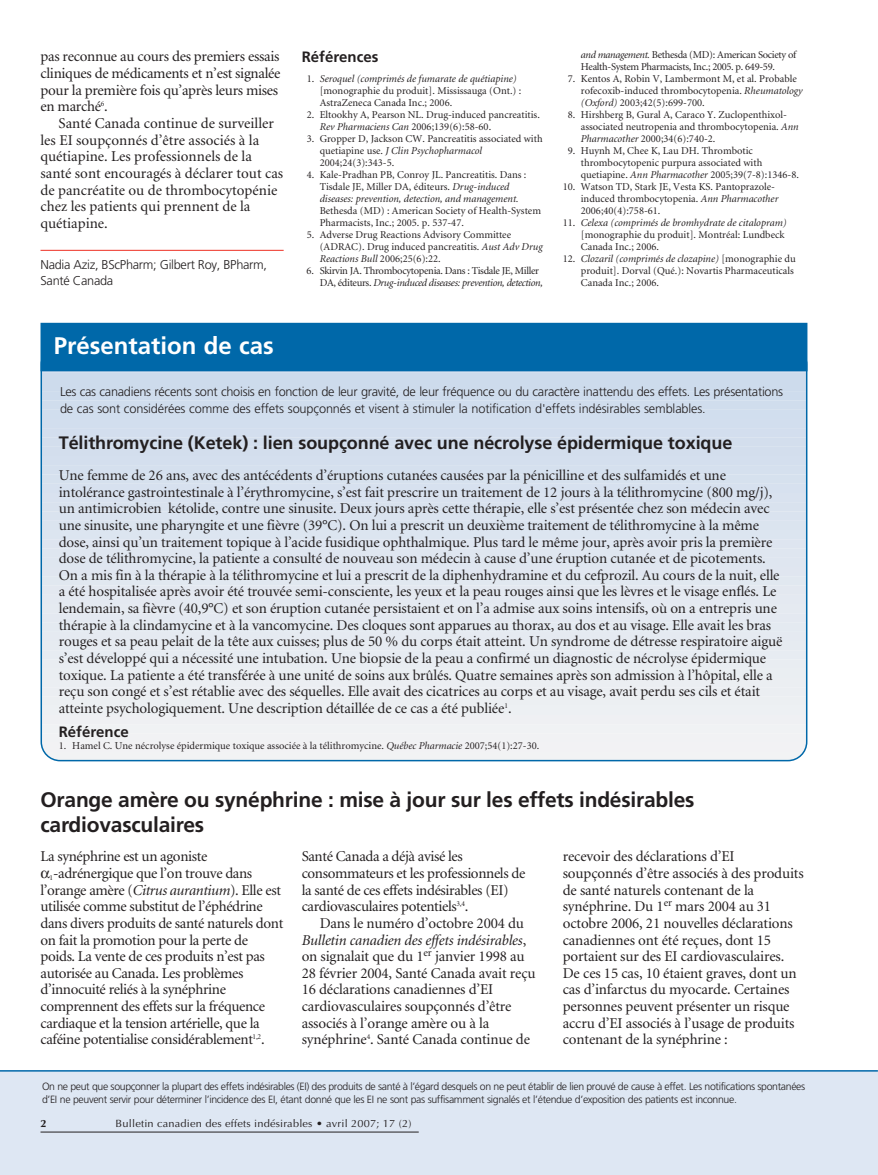
<style>
.page{position:relative;width:878px;height:1175px;background:#fff}
.page>*{position:absolute;margin:0;border:0;box-sizing:border-box;transform-origin:0 0}
.t1{font:700 24px "Frutiger";color:#fff}
.t2{font:700 21px/25.2px "Frutiger";letter-spacing:-.01em;color:#231f20}
.t3{font:700 18px "Frutiger";letter-spacing:-.005em;color:#231f20}
.t4{font:15px/16.6px "Minion";letter-spacing:-.01em;color:#231f20}
.t5{font:700 15px "Frutiger";color:#231f20}
.t6{font:300 12.75px/16.6px "Frutiger";letter-spacing:-.02em;color:#231f20}
.t7{font:10.5px/12px "Minion";color:#231f20}
.t8{font:300 10.5px/12.8px "Frutiger";letter-spacing:-.035em;color:#231f20}
.t9{font:10.5px/12px "Minion";letter-spacing:-.03em;color:#231f20}
.t10{font:10.5px "Optima";letter-spacing:.015em;color:#231f20;scale:1.05 1}
.t11{font:700 10.5px "Optima";color:#231f20;scale:1.05 1}
.s1{font-style:italic}
</style>
<div class="page">
<div style="left:0;top:1071px;width:878px;height:103px;background:#dee7f3"></div>
<hr style="left:0;top:1070px;width:877px;height:1px;background:#0068a9">
<hr style="left:40px;top:1131px;width:378px;height:1px;background:#231f20">
<hr style="left:40px;top:250px;width:244px;height:1px;background:#ee2e22">
<svg style="left:40px;top:371px;width:767px;height:390px;background:#dee5ef"></svg>
<div style="left:41px;top:323px;width:765px;height:47px;background:#0068a9"></div>
<div style="left:40px;top:323px;width:767px;height:48px;border:2px solid #0068a9"></div>
<p class="t4" style="left:40px;top:50px;width:241px">pas reconnue au cours des premiers essais cliniques de médicaments et n’est signalée pour la première fois qu’après leurs mises en marché<sup>6</sup>.</p>
<p class="t4" style="left:40px;top:116px;width:244px;text-indent:18px">Santé Canada continue de surveiller les EI soupçonnés d’être associés à la quétiapine. Les professionnels de la santé sont encouragés à déclarer tout cas de pancréatite ou de thrombocytopénie chez les patients qui prennent de la quétiapine.</p>
<p class="t6" style="left:40px;top:257px;width:228px">Nadia Aziz, BScPharm; Gilbert Roy, BPharm,<br>Santé Canada</p>
<h1 class="t1" style="left:54px;top:335px;width:222px">Présentation de cas</h1>
<p class="t5" style="left:302px;top:51px;width:78px">Références</p>
<p class="t7" style="left:320px;top:73px;width:203px;text-indent:-13px">1. <span class="s1">Seroquel (comprimés de fumarate de quétiapine) </span>[monographie du produit]. Mississauga (Ont.) :<br>AstraZeneca Canada Inc.; 2006.</p>
<p class="t7" style="left:320px;top:109px;width:222px;text-indent:-13px">2. Eltookhy A, Pearson NL. Drug-induced pancreatitis.<br><span class="s1">Rev Pharmaciens Can</span> 2006;139(6):58-60.</p>
<p class="t7" style="left:319px;top:133px;width:224px;text-indent:-13px">3. Gropper D, Jackson CW. Pancreatitis associated with quetiapine use. <span class="s1">J Clin Psychopharmacol<br></span>2004;24(3):343-5.</p>
<p class="t7" style="left:307px;top:169px;width:221px;text-align:center">4. Kale-Pradhan PB, Conroy JL. Pancreatitis. Dans :<br>Tisdale JE, Miller DA, éditeurs. <span class="s1">Drug-induced diseases: prevention, detection, and management.</span></p>
<p class="t7" style="left:320px;top:205px;width:223px">Bethesda (MD) : American Society of Health-System<br>Pharmacists, Inc.; 2005. p. 537-47.</p>
<p class="t7" style="left:319px;top:229px;width:224px;text-indent:-13px">5. Adverse Drug Reactions Advisory Committee (ADRAC). Drug induced pancreatitis. <span class="s1">Aust Adv Drug<br>Reactions Bull</span> 2006;25(6):22.</p>
<p class="t9" style="left:320px;top:265px;width:225px;text-indent:-13px">6. Skirvin JA. Thrombocytopenia. Dans : Tisdale JE, Miller<br>DA, éditeurs. <span class="s1">Drug-induced diseases: prevention, detection,</span></p>
<p class="t9" style="left:580px;top:50px;width:217px"><span class="s1">and management.</span> Bethesda (MD): American Society of<br>Health-System Pharmacists, Inc.; 2005. p. 649-59.</p>
<p class="t7" style="left:580px;top:74px;width:223px;text-indent:-13px">7. Kentos A, Robin V, Lambermont M, et al. Probable rofecoxib-induced thrombocytopenia. <span class="s1">Rheumatology (Oxford)</span> 2003;42(5):699-700.</p>
<p class="t7" style="left:580px;top:110px;width:219px;text-indent:-13px">8. Hirshberg B, Gural A, Caraco Y. Zuclopenthixol&shy;associated neutropenia and thrombocytopenia. <span class="s1">Ann<br>Pharmacother</span> 2000;34(6):740-2.</p>
<p class="t7" style="left:580px;top:146px;width:220px;text-indent:-13px">9. Huynh M, Chee K, Lau DH. Thrombotic thrombocytopenic purpura associated with quetiapine. <span class="s1">Ann Pharmacother</span> 2005;39(7-8):1346-8.</p>
<p class="t7" style="left:580px;top:182px;width:199px;text-indent:-18px">10. Watson TD, Stark JE, Vesta KS. Pantoprazole&shy;induced thrombocytopenia. <span class="s1">Ann Pharmacother<br></span>2006;40(4):758-61.</p>
<p class="t7" style="left:580px;top:218px;width:207px;text-indent:-18px">11. <span class="s1">Celexa (comprimés de bromhydrate de citalopram) </span>[monographie du produit]. Montréal: Lundbeck<br>Canada Inc.; 2006.</p>
<p class="t7" style="left:580px;top:254px;width:216px;text-indent:-18px">12. <span class="s1">Clozaril (comprimés de clozapine)</span> [monographie du produit]. Dorval (Qué.): Novartis Pharmaceuticals<br>Canada Inc.; 2006.</p>
<p class="t6" style="left:60px;top:384px;width:724px">Les cas canadiens récents sont choisis en fonction de leur gravité, de leur fréquence ou du caractère inattendu des effets. Les présentations de cas sont considérées comme des effets soupçonnés et visent à stimuler la notification d'effets indésirables semblables.</p>
<p class="t3" style="left:59px;top:435px;width:675px">Télithromycine (Ketek) : lien soupçonné avec une nécrolyse épidermique toxique</p>
<p class="t4" style="left:59px;top:468px;width:725px">Une femme de 26 ans, avec des antécédents d’éruptions cutanées causées par la pénicilline et des sulfamidés et une intolérance gastrointestinale à l’érythromycine, s’est fait prescrire un traitement de 12 jours à la télithromycine (800 mg/j), un antimicrobien kétolide, contre une sinusite. Deux jours après cette thérapie, elle s’est présentée chez son médecin avec une sinusite, une pharyngite et une fièvre (39°C). On lui a prescrit un deuxième traitement de télithromycine à la même dose, ainsi qu’un traitement topique à l’acide fusidique ophthalmique. Plus tard le même jour, après avoir pris la première dose de télithromycine, la patiente a consulté de nouveau son médecin à cause d’une éruption cutanée et de picotements.<br>On a mis fin à la thérapie à la télithromycine et lui a prescrit de la diphenhydramine et du cefprozil. Au cours de la nuit, elle a été hospitalisée après avoir été trouvée semi-consciente, les yeux et la peau rouges ainsi que les lèvres et le visage enflés. Le lendemain, sa fièvre (40,9°C) et son éruption cutanée persistaient et on l’a admise aux soins intensifs, où on a entrepris une thérapie à la clindamycine et à la vancomycine. Des cloques sont apparues au thorax, au dos et au visage. Elle avait les bras rouges et sa peau pelait de la tête aux cuisses; plus de 50 % du corps était atteint. Un syndrome de détresse respiratoire aiguë s’est développé qui a nécessité une intubation. Une biopsie de la peau a confirmé un diagnostic de nécrolyse épidermique toxique. La patiente a été transférée à une unité de soins aux brûlés. Quatre semaines après son admission à l’hôpital, elle a reçu son congé et s’est rétablie avec des séquelles. Elle avait des cicatrices au corps et au visage, avait perdu ses cils et était atteinte psychologiquement. Une description détaillée de ce cas a été publiée<sup>1</sup>.</p>
<p class="t5" style="left:59px;top:725px;width:72px">Référence</p>
<p class="t7" style="left:59px;top:740px;width:482px">1. Hamel C. Une nécrolyse épidermique toxique associée à la télithromycine. <span class="s1">Québec Pharmacie</span> 2007;54(1):27-30.</p>
<h2 class="t2" style="left:40px;top:789px;width:655px">Orange amère ou synéphrine : mise à jour sur les effets indésirables cardiovasculaires</h2>
<p class="t4" style="left:40px;top:849px;width:168px">La synéphrine est un agoniste</p>
<p class="t4" style="left:50px;top:866px;width:204px"><sub>1</sub>-adrénergique que l’on trouve dans</p>
<p class="t4" style="left:40px;top:882px;width:242px">l’orange amère (<span class="s1">Citrus aurantium</span>). Elle est</p>
<p class="t4" style="left:40px;top:899px;width:224px">utilisée comme substitut de l’éphédrine</p>
<p class="t4" style="left:40px;top:916px;width:244px">dans divers produits de santé naturels dont</p>
<p class="t4" style="left:40px;top:932px;width:209px">on fait la promotion pour la perte de</p>
<p class="t4" style="left:40px;top:949px;width:226px">poids. La vente de ces produits n’est pas</p>
<p class="t4" style="left:40px;top:965px;width:204px">autorisée au Canada. Les problèmes</p>
<p class="t4" style="left:40px;top:982px;width:187px">d’innocuité reliés à la synéphrine</p>
<p class="t4" style="left:40px;top:999px;width:226px">comprennent des effets sur la fréquence</p>
<p class="t4" style="left:40px;top:1015px;width:221px">cardiaque et la tension artérielle, que la</p>
<p class="t4" style="left:40px;top:1032px;width:226px">caféine potentialise considérablement<sup>1,2</sup>.</p>
<p class="t4" style="left:302px;top:849px;width:225px">Santé Canada a déjà avisé les consommateurs et les professionnels de la santé de ces effets indésirables (EI) cardiovasculaires potentiels<sup>3,4</sup>.</p>
<p class="t4" style="left:302px;top:916px;width:235px;text-indent:18px">Dans le numéro d’octobre 2004 du <span class="s1">Bulletin canadien des effets indésirables</span>, on signalait que du 1<sup>er</sup> janvier 1998 au 28 février 2004, Santé Canada avait reçu 16 déclarations canadiennes d’EI cardiovasculaires soupçonnés d’être associés à l’orange amère ou à la synéphrine<sup>4</sup>. Santé Canada continue de</p>
<p class="t4" style="left:562px;top:849px;width:242px">recevoir des déclarations d’EI soupçonnés d’être associés à des produits de santé naturels contenant de la synéphrine. Du 1<sup>er</sup> mars 2004 au 31 octobre 2006, 21 nouvelles déclarations canadiennes ont été reçues, dont 15 portaient sur des EI cardiovasculaires.<br>De ces 15 cas, 10 étaient graves, dont un cas d’infarctus du myocarde. Certaines personnes peuvent présenter un risque accru d’EI associés à l’usage de produits contenant de la synéphrine :</p>
<p class="t8" style="left:42px;top:1080px;width:764px">On ne peut que soupçonner la plupart des effets indésirables (EI) des produits de santé à l’égard desquels on ne peut établir de lien prouvé de cause à effet. Les notifications spontanées d’EI ne peuvent servir pour déterminer l’incidence des EI, étant donné que les EI ne sont pas suffisamment signalés et l’étendue d’exposition des patients est inconnue.</p>
<p class="t11" style="left:40px;top:1119px;width:7px">2</p>
<p class="t10" style="left:116px;top:1119px;width:283px">Bulletin canadien des effets indésirables • avril 2007; 17 (2)</p>
</div>
